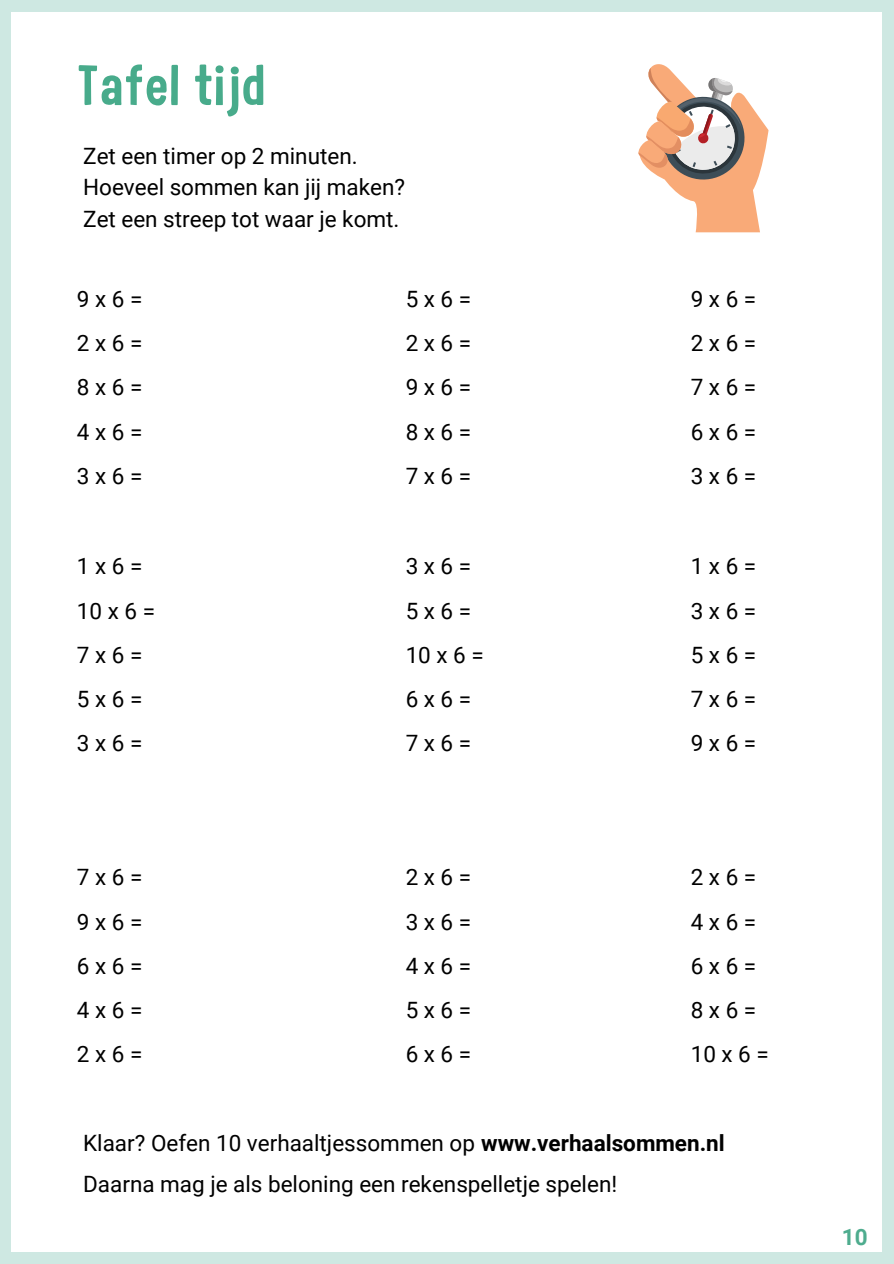
<style>
.page{position:relative;width:894px;height:1264px;background:#fff}
.page>*{position:absolute;margin:0;border:0;box-sizing:border-box;transform-origin:0 0}
.t1{font:57px "Childling";letter-spacing:.02em;color:#48ab8b}
.t2{font:22.5px "Roboto";color:#000}
.t3{font:700 22.5px "Roboto";color:#4eac8e}
.s1{font-weight:700}
</style>
<div class="page">
<div style="left:0;top:0;width:893px;height:1263px;background:#cee8e2"></div>
<div style="left:11px;top:12px;width:871px;height:1239px;background:#fff"></div>
<svg style="left:638px;top:64px;width:130px;height:168px"></svg>
<p class="t1" style="left:77px;top:59px;width:189px">Tafel tijd</p>
<p class="t2" style="left:83px;top:143px;width:276px">Zet een timer op 2 minuten.</p>
<p class="t2" style="left:83px;top:174px;width:323px">Hoeveel sommen kan jij maken?</p>
<p class="t2" style="left:83px;top:206px;width:318px">Zet een streep tot waar je komt.</p>
<h1 class="t2" style="left:77px;top:286px;width:67px">9 x 6 =</h1>
<p class="t2" style="left:77px;top:330px;width:67px">2 x 6 =</p>
<p class="t2" style="left:77px;top:374px;width:67px">8 x 6 =</p>
<p class="t2" style="left:77px;top:419px;width:67px">4 x 6 =</p>
<p class="t2" style="left:77px;top:463px;width:67px">3 x 6 =</p>
<p class="t2" style="left:77px;top:553px;width:67px">1 x 6 =</p>
<p class="t2" style="left:77px;top:597px;width:80px">10 x 6 =</p>
<p class="t2" style="left:77px;top:642px;width:67px">7 x 6 =</p>
<p class="t2" style="left:77px;top:686px;width:67px">5 x 6 =</p>
<p class="t2" style="left:77px;top:730px;width:67px">3 x 6 =</p>
<p class="t2" style="left:77px;top:864px;width:67px">7 x 6 =</p>
<p class="t2" style="left:77px;top:909px;width:67px">9 x 6 =</p>
<p class="t2" style="left:77px;top:953px;width:67px">6 x 6 =</p>
<p class="t2" style="left:77px;top:997px;width:67px">4 x 6 =</p>
<p class="t2" style="left:77px;top:1041px;width:67px">2 x 6 =</p>
<p class="t2" style="left:405px;top:286px;width:67px">5 x 6 =</p>
<p class="t2" style="left:405px;top:330px;width:67px">2 x 6 =</p>
<p class="t2" style="left:405px;top:374px;width:67px">9 x 6 =</p>
<p class="t2" style="left:405px;top:419px;width:67px">8 x 6 =</p>
<p class="t2" style="left:405px;top:463px;width:67px">7 x 6 =</p>
<p class="t2" style="left:405px;top:553px;width:67px">3 x 6 =</p>
<p class="t2" style="left:405px;top:597px;width:67px">5 x 6 =</p>
<p class="t2" style="left:405px;top:642px;width:80px">10 x 6 =</p>
<p class="t2" style="left:405px;top:686px;width:67px">6 x 6 =</p>
<p class="t2" style="left:405px;top:730px;width:67px">7 x 6 =</p>
<p class="t2" style="left:405px;top:864px;width:67px">2 x 6 =</p>
<p class="t2" style="left:405px;top:909px;width:67px">3 x 6 =</p>
<p class="t2" style="left:405px;top:953px;width:67px">4 x 6 =</p>
<p class="t2" style="left:405px;top:997px;width:67px">5 x 6 =</p>
<p class="t2" style="left:405px;top:1041px;width:67px">6 x 6 =</p>
<p class="t2" style="left:690px;top:286px;width:67px">9 x 6 =</p>
<p class="t2" style="left:690px;top:330px;width:67px">2 x 6 =</p>
<p class="t2" style="left:690px;top:374px;width:67px">7 x 6 =</p>
<p class="t2" style="left:690px;top:419px;width:67px">6 x 6 =</p>
<p class="t2" style="left:690px;top:463px;width:67px">3 x 6 =</p>
<p class="t2" style="left:690px;top:553px;width:67px">1 x 6 =</p>
<p class="t2" style="left:690px;top:597px;width:67px">3 x 6 =</p>
<p class="t2" style="left:690px;top:642px;width:67px">5 x 6 =</p>
<p class="t2" style="left:690px;top:686px;width:67px">7 x 6 =</p>
<p class="t2" style="left:690px;top:730px;width:67px">9 x 6 =</p>
<p class="t2" style="left:690px;top:864px;width:67px">2 x 6 =</p>
<p class="t2" style="left:690px;top:909px;width:67px">4 x 6 =</p>
<p class="t2" style="left:690px;top:953px;width:67px">6 x 6 =</p>
<p class="t2" style="left:690px;top:997px;width:67px">8 x 6 =</p>
<p class="t2" style="left:690px;top:1041px;width:80px">10 x 6 =</p>
<p class="t2" style="left:83px;top:1130px;width:643px">Klaar? Oefen 10 verhaaltjessommen op <span class="s1">www.verhaalsommen.nl</span></p>
<p class="t2" style="left:83px;top:1170px;width:535px">Daarna mag je als beloning een rekenspelletje spelen!</p>
<p class="t3" style="left:841px;top:1224px;width:27px">10</p>
</div>
